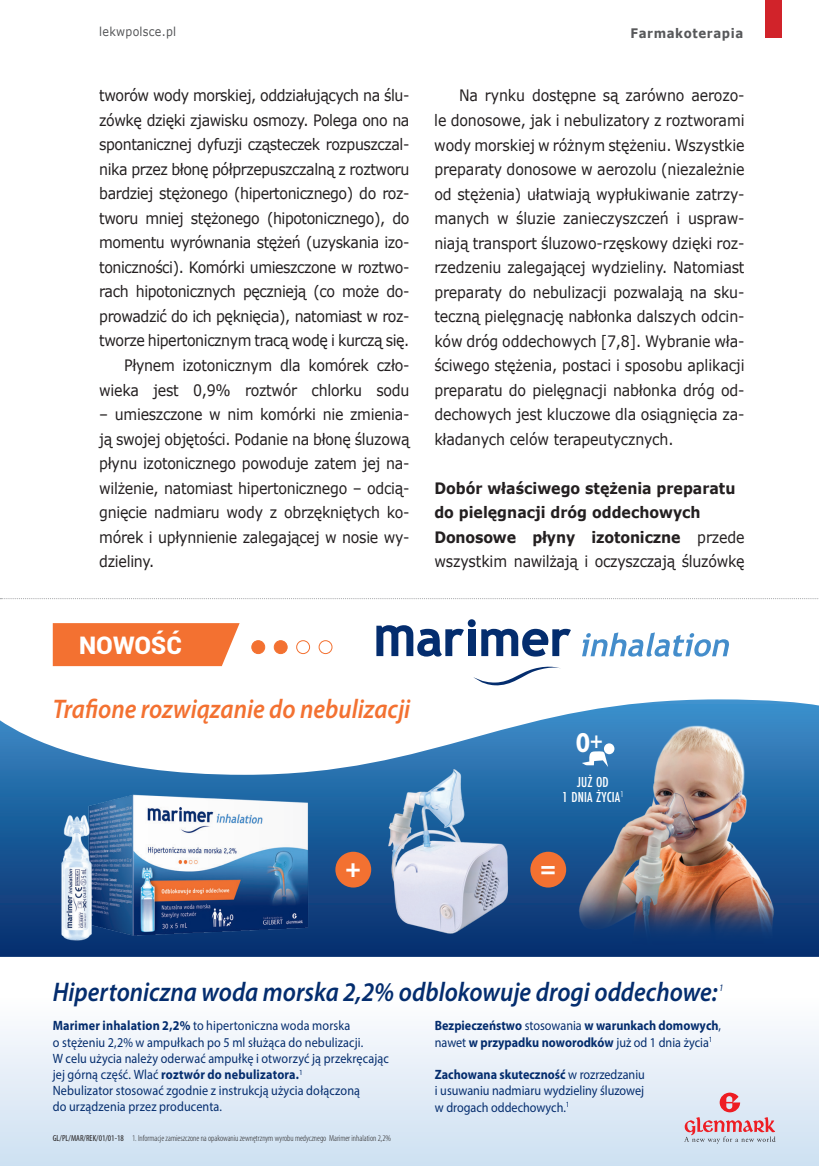
<style>
.page{position:relative;width:819px;height:1166px;background:#fff}
.page>*{position:absolute;margin:0;border:0;box-sizing:border-box;transform-origin:0 0}
.t1{font:700 28.88px "Myriad Pro";color:#fff;scale:.9 1}
.t2{font:italic 600 26.95px "Myriad Pro";color:#042d6e;scale:.9 1}
.t3{font:italic 600 26.95px "Myriad Pro";color:#f37131;scale:.9 1}
.t4{font:900 25.72px "Myriad Pro";color:#fff}
.t5{font:900 24.15px "Roboto";color:#fff}
.t6{font:15.75px/24.5px "Verdana";letter-spacing:-.03em;color:#231f20;text-align:justify;scale:.9 1}
.t7{font:700 15.75px/24.5px "Verdana";color:#231f20;scale:.9 1}
.t8{font:500 15.05px/15.2px "Futura PT Cond";letter-spacing:.01em;color:#fff;text-align:center}
.t9{font:13.47px/16.3px "Myriad Pro";letter-spacing:.01em;color:#042d6e;text-align:justify;scale:.9 1}
.t10{font:700 13.47px/16.3px "Myriad Pro";color:#042d6e;scale:.9 1}
.t11{font:700 13.12px "Verdana";letter-spacing:.05em;color:#57585a;scale:.9 1}
.t12{font:12.25px "Verdana";letter-spacing:.025em;color:#57585a;scale:.9 1}
.t13{font:italic 9.8px "Myriad Pro";color:#042d6e;scale:.9 1}
.t14{font:300 condensed 8.75px "Myriad Pro";color:#231f20}
.s1{font-weight:400}
.s2{font-size:23.62px}
.s3{font-weight:700}
</style>
<div class="page">
<div style="left:764px;top:0;width:17px;height:38px;background:#d1232a"></div>
<div style="left:0;top:998px;width:819px;height:168px;background:linear-gradient(to bottom,#fdfdfe,#cde0f1)"></div>
<svg style="left:0;top:699px;width:819px;height:258px"></svg>
<svg style="left:473px;top:666px;width:88px;height:20px"></svg>
<svg style="left:376px;top:619px;width:99px;height:37px"></svg>
<div style="left:468px;top:629px;width:7px;height:27px;background:#042d6e"></div>
<svg style="left:481px;top:629px;width:90px;height:27px"></svg>
<svg style="left:582px;top:632px;width:147px;height:24px"></svg>
<svg style="left:53px;top:623px;width:186px;height:43px;background:#f3773a"></svg>
<div style="left:252px;top:641px;width:13px;height:12px;background:#f37131;border-radius:50%"></div>
<div style="left:251px;top:640px;width:14px;height:14px;border:1px solid #f37131;border-radius:50%"></div>
<div style="left:274px;top:641px;width:13px;height:12px;background:#f37131;border-radius:50%"></div>
<div style="left:274px;top:640px;width:13px;height:14px;border:1px solid #f37131;border-radius:50%"></div>
<div style="left:296px;top:640px;width:14px;height:14px;border:1px solid #f37131;border-radius:50%"></div>
<div style="left:318px;top:640px;width:14px;height:14px;border:1px solid #f37131;border-radius:50%"></div>
<img style="left:572px;top:722px;width:211px;height:235px">
<img style="left:48px;top:780px;width:276px;height:171px">
<div style="left:335px;top:852px;width:36px;height:35px;background:#f37131;border-radius:50%"></div>
<div style="left:530px;top:852px;width:36px;height:35px;background:#f37131;border-radius:50%"></div>
<img style="left:365px;top:757px;width:161px;height:195px">
<img style="left:58px;top:811px;width:39px;height:133px">
<div style="left:604px;top:743px;width:10px;height:11px;background:#fff;border-radius:50%"></div>
<svg style="left:582px;top:751px;width:26px;height:16px"></svg>
<svg style="left:684px;top:1092px;width:91px;height:51px;background:#dac3cf"></svg>
<svg style="left:0;top:598px;width:819px;height:1px"></svg>
<p class="t12" style="left:99px;top:23px;width:87px">lekwpolsce.pl</p>
<p class="t11" style="left:630px;top:24px;width:127px">Farmakoterapia</p>
<p class="t6" style="left:99px;top:83px;width:346px;text-align:right">tworów wody morskiej, oddziałujących na ślu&shy;zówkę dzięki zjawisku osmozy. Polega ono na spontanicznej dyfuzji cząsteczek rozpuszczal&shy;nika przez błonę półprzepuszczalną z roztworu bardziej stężonego (hipertonicznego) do roz&shy;tworu mniej stężonego (hipotonicznego), do momentu wyrównania stężeń (uzyskania izo&shy;toniczności). Komórki umieszczone w roztwo&shy;rach hipotonicznych pęcznieją (co może do&shy;prowadzić do ich pęknięcia), natomiast w roz&shy;tworze hipertonicznym tracą wodę i kurczą się.<br>Płynem izotonicznym dla komórek czło&shy;wieka jest 0,9% roztwór chlorku sodu</p>
<p class="t6" style="left:99px;top:402px;width:346px">– umieszczone w nim komórki nie zmienia&shy;ją swojej objętości. Podanie na błonę śluzową płynu izotonicznego powoduje zatem jej na&shy;wilżenie, natomiast hipertonicznego – odcią&shy;gnięcie nadmiaru wody z obrzękniętych ko&shy;mórek i upłynnienie zalegającej w nosie wy&shy;dzieliny.</p>
<p class="t6" style="left:434px;top:83px;width:346px;text-indent:25px">Na rynku dostępne są zarówno aerozo&shy;le donosowe, jak i nebulizatory z roztworami wody morskiej w różnym stężeniu. Wszystkie preparaty donosowe w aerozolu (niezależnie od stężenia) ułatwiają wypłukiwanie zatrzy&shy;manych w śluzie zanieczyszczeń i uspraw&shy;niają transport śluzowo-rzęskowy dzięki roz&shy;rzedzeniu zalegającej wydzieliny. Natomiast preparaty do nebulizacji pozwalają na sku&shy;teczną pielęgnację nabłonka dalszych odcin&shy;ków dróg oddechowych [7,8]. Wybranie wła&shy;ściwego stężenia, postaci i sposobu aplikacji preparatu do pielęgnacji nabłonka dróg od&shy;dechowych jest kluczowe dla osiągnięcia za&shy;kładanych celów terapeutycznych.</p>
<p class="t7" style="left:434px;top:475px;width:346px">Dobór właściwego stężenia preparatu do pielęgnacji dróg oddechowych Donosowe płyny izotoniczne <span class="s1">przede wszystkim nawilżają i oczyszczają śluzówkę</span></p>
<h3 class="t5" style="left:79px;top:628px;width:104px">NOWOŚĆ</h3>
<h2 class="t3" style="left:53px;top:692px;width:398px">Trafione rozwiązanie do nebulizacji</h2>
<h1 class="t1" style="left:575px;top:726px;width:32px">0<span class="s2">+</span></h1>
<p class="t8" style="left:562px;top:774px;width:63px">JUŻ OD<br>1 DNIA ŻYCIA<sup>1</sup></p>
<h3 class="t4" style="left:345px;top:853px;width:17px">+</h3>
<h3 class="t4" style="left:540px;top:853px;width:17px">=</h3>
<h2 class="t2" style="left:53px;top:974px;width:740px">Hipertoniczna woda morska 2,2% odblokowuje drogi oddechowe:</h2>
<p class="t13" style="left:719px;top:982px;width:6px">1</p>
<p class="t9" style="left:53px;top:1017px;width:375px;text-align:left"><span class="s3">Marimer inhalation 2,2%</span> to hipertoniczna woda morska<br>o stężeniu 2,2% w ampułkach po 5 ml służąca do nebulizacji.<br>W celu użycia należy oderwać ampułkę i otworzyć ją przekręcając jej górną część. Wlać <span class="s3">roztwór do nebulizatora.</span><sup>1<br></sup>Nebulizator stosować zgodnie z instrukcją użycia dołączoną<br>do urządzenia przez producenta.</p>
<p class="t14" style="left:53px;top:1133px;width:340px"><span class="s1">GL/PL/MAR/REK/01/01-18</span> 1. Informacje zamieszczone na opakowaniu zewnętrznym wyrobu medycznego Marimer inhalation 2,2%</p>
<p class="t10" style="left:435px;top:1018px;width:319px">Bezpieczeństwo <span class="s1">stosowania</span> w warunkach domowych<span class="s1">, nawet</span> w przypadku noworodków <span class="s1">już od 1 dnia życia</span><sup>1</sup></p>
<p class="t9" style="left:435px;top:1066px;width:235px"><span class="s3">Zachowana skuteczność</span> w rozrzedzaniu i usuwaniu nadmiaru wydzieliny śluzowej w drogach oddechowych.<sup>1</sup></p>
</div>
